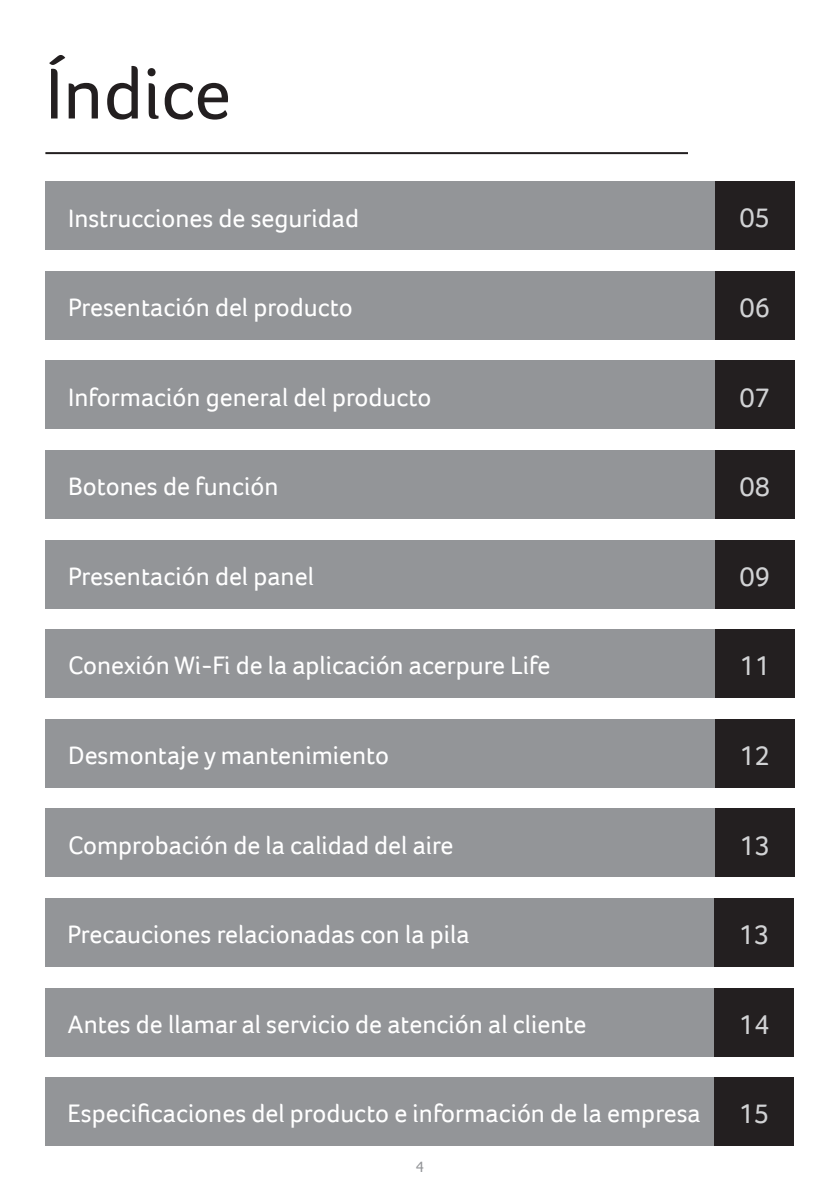
<style>
.page{position:relative;width:840px;height:1191px;background:#fff}
.page>*{position:absolute;margin:0;border:0;box-sizing:border-box;transform-origin:0 0}
.t1{font:74px "Acer Foco";color:#231f20}
.t2{font:28px "Acer Foco";color:#d1d2d4}
.t3{font:26px "Acer Foco";color:#fff}
.t4{font:14px "Tahoma";color:#939598}
</style>
<div class="page">
<div style="left:45px;top:182px;width:672px;height:68px;background:#939598"></div>
<div style="left:714px;top:182px;width:80px;height:68px;background:#231f20"></div>
<div style="left:45px;top:271px;width:669px;height:68px;background:#939598"></div>
<div style="left:714px;top:271px;width:80px;height:68px;background:#231f20"></div>
<div style="left:45px;top:361px;width:669px;height:68px;background:#939598"></div>
<div style="left:714px;top:361px;width:80px;height:68px;background:#231f20"></div>
<div style="left:45px;top:450px;width:669px;height:68px;background:#939598"></div>
<div style="left:714px;top:450px;width:80px;height:68px;background:#231f20"></div>
<div style="left:45px;top:540px;width:669px;height:68px;background:#939598"></div>
<div style="left:714px;top:540px;width:80px;height:68px;background:#231f20"></div>
<div style="left:45px;top:629px;width:669px;height:68px;background:#939598"></div>
<div style="left:714px;top:629px;width:80px;height:68px;background:#231f20"></div>
<div style="left:45px;top:719px;width:669px;height:68px;background:#939598"></div>
<div style="left:714px;top:719px;width:80px;height:68px;background:#231f20"></div>
<div style="left:45px;top:808px;width:669px;height:69px;background:#939598"></div>
<div style="left:714px;top:808px;width:80px;height:69px;background:#231f20"></div>
<div style="left:45px;top:898px;width:668px;height:68px;background:#939598"></div>
<div style="left:714px;top:898px;width:79px;height:68px;background:#231f20"></div>
<div style="left:45px;top:988px;width:668px;height:68px;background:#939598"></div>
<div style="left:714px;top:988px;width:79px;height:68px;background:#231f20"></div>
<div style="left:45px;top:1077px;width:668px;height:68px;background:#939598"></div>
<div style="left:714px;top:1077px;width:79px;height:68px;background:#231f20"></div>
<hr style="left:45px;top:152px;width:642px;height:2px;background:#231f20">
<p class="t1" style="left:45px;top:51px;width:187px">Índice</p>
<p class="t3" style="left:68px;top:203px;width:292px">Instrucciones de seguridad</p>
<p class="t2" style="left:739px;top:202px;width:32px">05</p>
<p class="t3" style="left:68px;top:292px;width:286px">Presentación del producto</p>
<p class="t2" style="left:739px;top:291px;width:32px">06</p>
<p class="t3" style="left:68px;top:382px;width:364px">Información general del producto</p>
<p class="t2" style="left:739px;top:381px;width:32px">07</p>
<p class="t3" style="left:68px;top:471px;width:212px">Botones de función</p>
<p class="t2" style="left:739px;top:470px;width:32px">08</p>
<p class="t3" style="left:68px;top:561px;width:247px">Presentación del panel</p>
<p class="t2" style="left:739px;top:560px;width:32px">09</p>
<p class="t3" style="left:68px;top:650px;width:483px">Conexión Wi-Fi de la aplicación acerpure Life</p>
<p class="t2" style="left:739px;top:649px;width:32px">11</p>
<p class="t3" style="left:68px;top:740px;width:322px">Desmontaje y mantenimiento</p>
<p class="t2" style="left:739px;top:739px;width:32px">12</p>
<p class="t3" style="left:68px;top:830px;width:386px">Comprobación de la calidad del aire</p>
<p class="t2" style="left:739px;top:829px;width:32px">13</p>
<p class="t3" style="left:67px;top:919px;width:403px">Precauciones relacionadas con la pila</p>
<p class="t2" style="left:738px;top:918px;width:32px">13</p>
<p class="t3" style="left:67px;top:1009px;width:520px">Antes de llamar al servicio de atención al cliente</p>
<p class="t2" style="left:738px;top:1008px;width:32px">14</p>
<p class="t3" style="left:67px;top:1098px;width:634px">Especificaciones del producto e información de la empresa</p>
<p class="t2" style="left:738px;top:1097px;width:32px">15</p>
<p class="t4" style="left:416px;top:1157px;width:9px">4</p>
</div>
